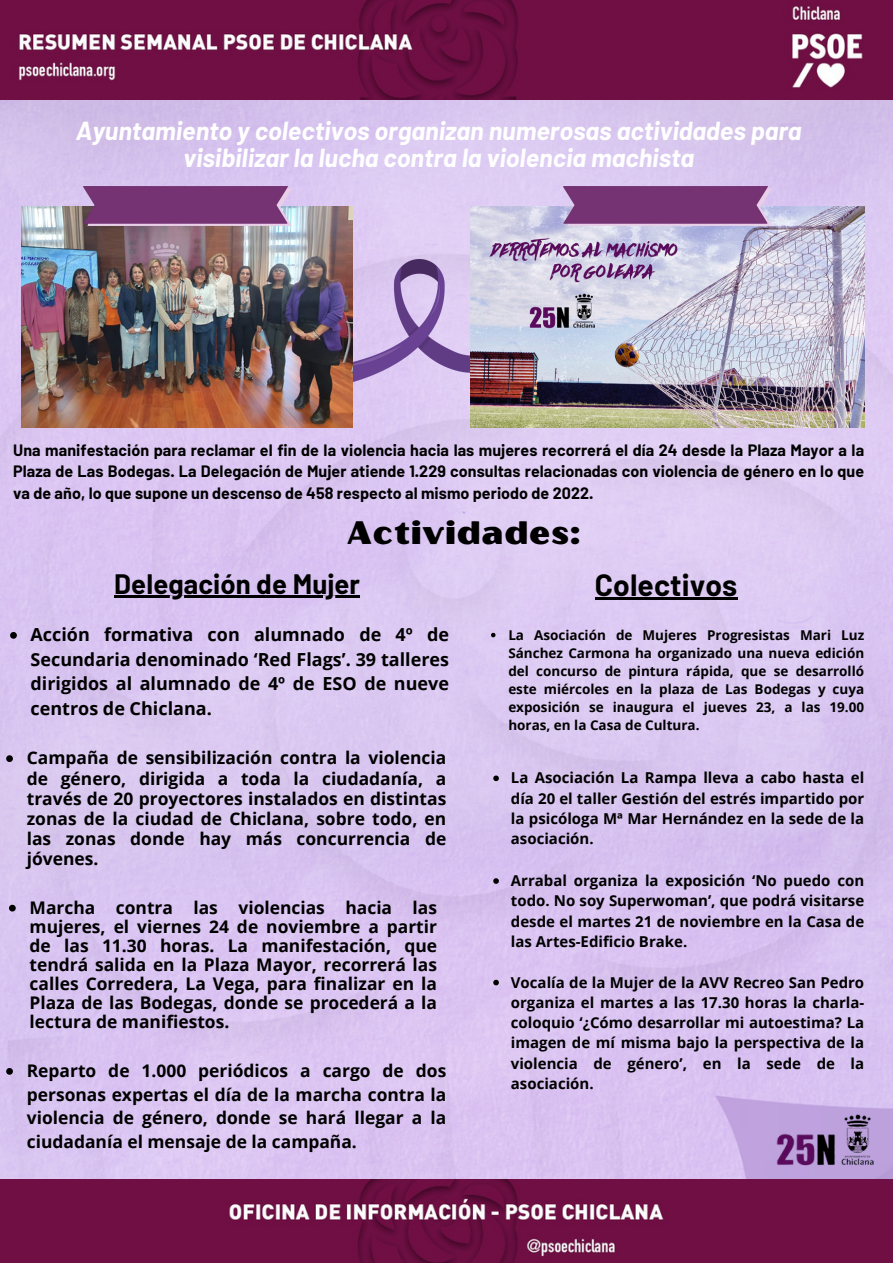
<style>
.page{position:relative;width:893px;height:1264px;background:#fff}
.page>*{position:absolute;margin:0;border:0;box-sizing:border-box;transform-origin:0 0}
.t1{font:32.25px "Oilvare Base";letter-spacing:.005em;color:#000}
.t2{font:700 30px "Barlow";letter-spacing:.005em;color:#000}
.t3{font:700 27.45px "Barlow";letter-spacing:.005em;color:#000}
.t4{font:italic 700 25.5px/27px "Barlow";color:#fff;text-align:center}
.t5{font:700 18px/24.8px "Open Sans";color:#000;text-align:justify}
.t6{font:700 17.4px/19px "Open Sans";color:#000;text-align:justify}
.t7{font:700 16.05px/21.8px "Barlow";letter-spacing:.005em;color:#000;text-align:justify}
.t8{font:700 15px/20.2px "Open Sans";color:#000;text-align:justify}
.t9{font:700 13.5px/18px "Open Sans";color:#000;text-align:justify}
</style>
<div class="page">
<img style="left:0;top:99px;width:892px;height:1163px">
<img style="left:352px;top:259px;width:118px;height:126px">
<img style="left:22px;top:206px;width:330px;height:221px">
<img style="left:83px;top:187px;width:208px;height:38px">
<img style="left:470px;top:206px;width:394px;height:221px">
<img style="left:563px;top:187px;width:208px;height:38px">
<img style="left:771px;top:1110px;width:112px;height:62px">
<hr style="left:114px;top:596px;width:246px;height:2px;background:#000">
<svg style="left:10px;top:632px;width:7px;height:6px"></svg>
<svg style="left:6px;top:755px;width:7px;height:7px"></svg>
<svg style="left:9px;top:904px;width:7px;height:7px"></svg>
<svg style="left:6px;top:1067px;width:7px;height:7px"></svg>
<hr style="left:594px;top:598px;width:143px;height:2px;background:#000">
<svg style="left:491px;top:633px;width:4px;height:4px"></svg>
<svg style="left:493px;top:775px;width:6px;height:6px"></svg>
<svg style="left:493px;top:878px;width:6px;height:5px"></svg>
<svg style="left:493px;top:979px;width:6px;height:6px"></svg>
<img style="left:0;top:0;width:892px;height:99px">
<p class="t4" style="left:76px;top:116px;width:727px">Ayuntamiento y colectivos organizan numerosas actividades para visibilizar la lucha contra la violencia machista</p>
<p class="t7" style="left:13px;top:438px;width:852px">Una manifestación para reclamar el fin de la violencia hacia las mujeres recorrerá el día 24 desde la Plaza Mayor a la Plaza de Las Bodegas. La Delegación de Mujer atiende 1.229 consultas relacionadas con violencia de género en lo que va de año, lo que supone un descenso de 458 respecto al mismo periodo de 2022.</p>
<p class="t1" style="left:347px;top:512px;width:235px">Actividades:</p>
<p class="t3" style="left:114px;top:566px;width:247px">Delegación de Mujer</p>
<p class="t5" style="left:31px;top:621px;width:420px">Acción formativa con alumnado de 4º de Secundaria denominado ‘Red Flags’. 39 talleres dirigidos al alumnado de 4º de ESO de nueve centros de Chiclana.</p>
<p class="t6" style="left:27px;top:747px;width:421px;line-height:20.2px">Campaña de sensibilización contra la violencia de género, dirigida a toda la ciudadanía, a través de 20 proyectores instalados en distintas zonas de la ciudad de Chiclana, sobre todo, en las zonas donde hay más concurrencia de jóvenes.</p>
<p class="t6" style="left:30px;top:897px;width:409px">Marcha contra las violencias hacia las mujeres, el viernes 24 de noviembre a partir de las 11.30 horas. La manifestación, que tendrá salida en la Plaza Mayor, recorrerá las calles Corredera, La Vega, para finalizar en la Plaza de las Bodegas, donde se procederá a la lectura de manifiestos.</p>
<p class="t6" style="left:27px;top:1058px;width:421px;line-height:23.5px">Reparto de 1.000 periódicos a cargo de dos personas expertas el día de la marcha contra la violencia de género, donde se hará llegar a la ciudadanía el mensaje de la campaña.</p>
<p class="t2" style="left:594px;top:565px;width:144px">Colectivos</p>
<p class="t9" style="left:508px;top:625px;width:357px">La Asociación de Mujeres Progresistas Mari Luz Sánchez Carmona ha organizado una nueva edición del concurso de pintura rápida, que se desarrolló este miércoles en la plaza de Las Bodegas y cuya exposición se inaugura el jueves 23, a las 19.00 horas, en la Casa de Cultura.</p>
<p class="t8" style="left:511px;top:767px;width:355px">La Asociación La Rampa lleva a cabo hasta el día 20 el taller Gestión del estrés impartido por la psicóloga Mª Mar Hernández en la sede de la asociación.</p>
<p class="t8" style="left:511px;top:870px;width:355px">Arrabal organiza la exposición ‘No puedo con todo. No soy Superwoman’, que podrá visitarse desde el martes 21 de noviembre en la Casa de las Artes-Edificio Brake.</p>
<p class="t8" style="left:511px;top:971px;width:355px">Vocalía de la Mujer de la AVV Recreo San Pedro organiza el martes a las 17.30 horas la charla&shy;coloquio ‘¿Cómo desarrollar mi autoestima? La imagen de mí misma bajo la perspectiva de la violencia de género’, en la sede de la asociación.</p>
</div>
